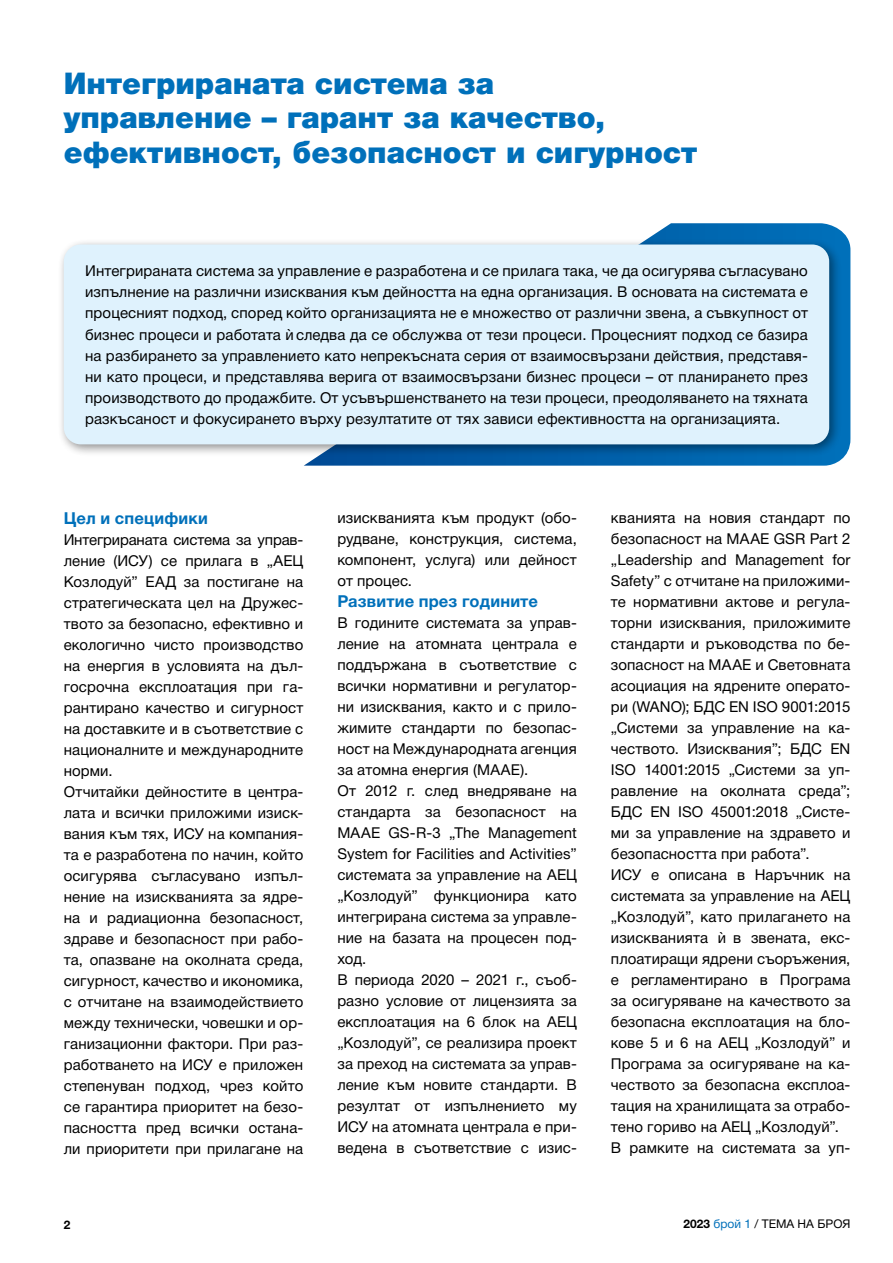
<style>
.page{position:relative;width:893px;height:1263px;background:#fff}
.page>*{position:absolute;margin:0;border:0;box-sizing:border-box;transform-origin:0 0}
.t1{font:900 30px/34.5px "Helvetica Neue Cyr";color:#0070ba}
.t2{font:700 16.5px "Helvetica Neue Cyr";letter-spacing:.01em;color:#0070ba}
.t3{font:15px/21px "Helvetica Neue Cyr";letter-spacing:.005em;color:#000}
.t4{font:12px "Helvetica Neue Cyr";color:#000}
.t5{font:700 12px "Helvetica Neue Cyr";color:#000}
.s1{font-weight:700}
.s2{color:#0070ba}
</style>
<div class="page">
<svg style="left:304px;top:223px;width:546px;height:243px"></svg>
<div style="left:57px;top:238px;width:785px;height:219px;background:#000;opacity:.45"></div>
<div style="left:64px;top:244px;width:765px;height:200px;background:#dff2fd;border-radius:17px"></div>
<h1 class="t1" style="left:64px;top:66px;width:635px">Интегрираната система за<br>управление – гарант за качество, ефективност, безопасност и сигурност</h1>
<p class="t3" style="left:85px;top:261px;width:724px;text-align:justify">Интегрираната система за управление е разработена и се прилага така, че да осигурява съгласувано изпълнение на различни изисквания към дейността на една организация. В основата на системата е процесният подход, според който организацията не е множество от различни звена, а съвкупност от бизнес процеси и работата и` следва да се обслужва от тези процеси. Процесният подход се базира на разбирането за управлението като непрекъсната серия от взаимосвързани действия, представя&shy;ни като процеси, и представлява верига от взаимосвързани бизнес процеси – от планирането през производството до продажбите. От усъвършенстването на тези процеси, преодоляването на тяхната разкъсаност и фокусирането върху резултатите от тях зависи ефективността на организацията.</p>
<p class="t2" style="left:64px;top:509px;width:146px">Цел и специфики</p>
<p class="t3" style="left:64px;top:529px;width:241px">Интегрираната система за управ&shy;ление (ИСУ) се прилага в „АЕЦ<br>Козлодуй” ЕАД за постигане на стратегическата цел на Дружес&shy;твото за безопасно, ефективно и екологично чисто производство на енергия в условията на дъл&shy;госрочна експлоатация при га&shy;рантирано качество и сигурност на доставките и в съответствие с националните и международните норми.<br>Отчитайки дейностите в центра&shy;лата и всички приложими изиск&shy;вания към тях, ИСУ на компания&shy;та е разработена по начин, който осигурява съгласувано изпъл&shy;нение на изискванията за ядре&shy;на и радиационна безопасност, здраве и безопасност при рабо&shy;та, опазване на околната среда, сигурност, качество и икономика, с отчитане на взаимодействието между технически, човешки и ор&shy;ганизационни фактори. При раз&shy;работването на ИСУ е приложен степенуван подход, чрез който се гарантира приоритет на безо&shy;пасността пред всички остана&shy;ли приоритети при прилагане на</p>
<p class="t3" style="left:337px;top:507px;width:241px;text-align:justify">изискванията към продукт (обо&shy;рудване, конструкция, система, компонент, услуга) или дейност от процес.</p>
<p class="t2" style="left:337px;top:592px;width:202px">Развитие през годините</p>
<p class="t3" style="left:337px;top:612px;width:241px">В годините системата за управ&shy;ление на атомната централа е поддържана в съответствие с всички нормативни и регулатор&shy;ни изисквания, както и с прило&shy;жимите стандарти по безопас&shy;ност на Международната агенция за атомна енергия (МААЕ).<br>От 2012 г. след внедряване на стандарта за безопасност на<br>МААЕ GS-R-3 „The Management<br>System for Facilities and Activities” системата за управление на АЕЦ „Козлодуй” функционира като интегрирана система за управле&shy;ние на базата на процесен под&shy;ход.<br>В периода 2020 – 2021 г., съоб&shy;разно условие от лицензията за експлоатация на 6 блок на АЕЦ „Козлодуй”, се реализира проект за преход на системата за управ&shy;ление към новите стандарти. В резултат от изпълнението му<br>ИСУ на атомната централа е при&shy;ведена в съответствие с изис-</p>
<p class="t3" style="left:611px;top:507px;width:241px">кванията на новия стандарт по безопасност на МААЕ GSR Part 2 „Leadership and Management for<br>Safety” с отчитане на приложими&shy;те нормативни актове и регула&shy;торни изисквания, приложимите стандарти и ръководства по бе&shy;зопасност на МААЕ и Световната асоциация на ядрените операто&shy;ри (WANO); БДС EN ISO 9001:2015 „Системи за управление на ка&shy;чеството. Изисквания”; БДС EN<br>ISO 14001:2015 „Системи за уп&shy;равление на околната среда”;<br>БДС EN ISO 45001:2018 „Систе&shy;ми за управление на здравето и безопасността при работа”.<br>ИСУ е описана в Наръчник на системата за управление на АЕЦ „Козлодуй”, като прилагането на изискванията и` в звената, екс&shy;плоатиращи ядрени съоръжения, е регламентирано в Програма за осигуряване на качеството за безопасна експлоатация на бло&shy;кове 5 и 6 на АЕЦ „Козлодуй” и<br>Програма за осигуряване на ка&shy;чеството за безопасна експлоа&shy;тация на хранилищата за отрабо&shy;тено гориво на АЕЦ „Козлодуй”.<br>В рамките на системата за уп-</p>
<p class="t5" style="left:64px;top:1218px;width:8px">2</p>
<p class="t4" style="left:683px;top:1217px;width:168px"><span class="s1">2023</span> <span class="s2">брой 1</span> / ТЕМА НА БРОЯ</p>
</div>
